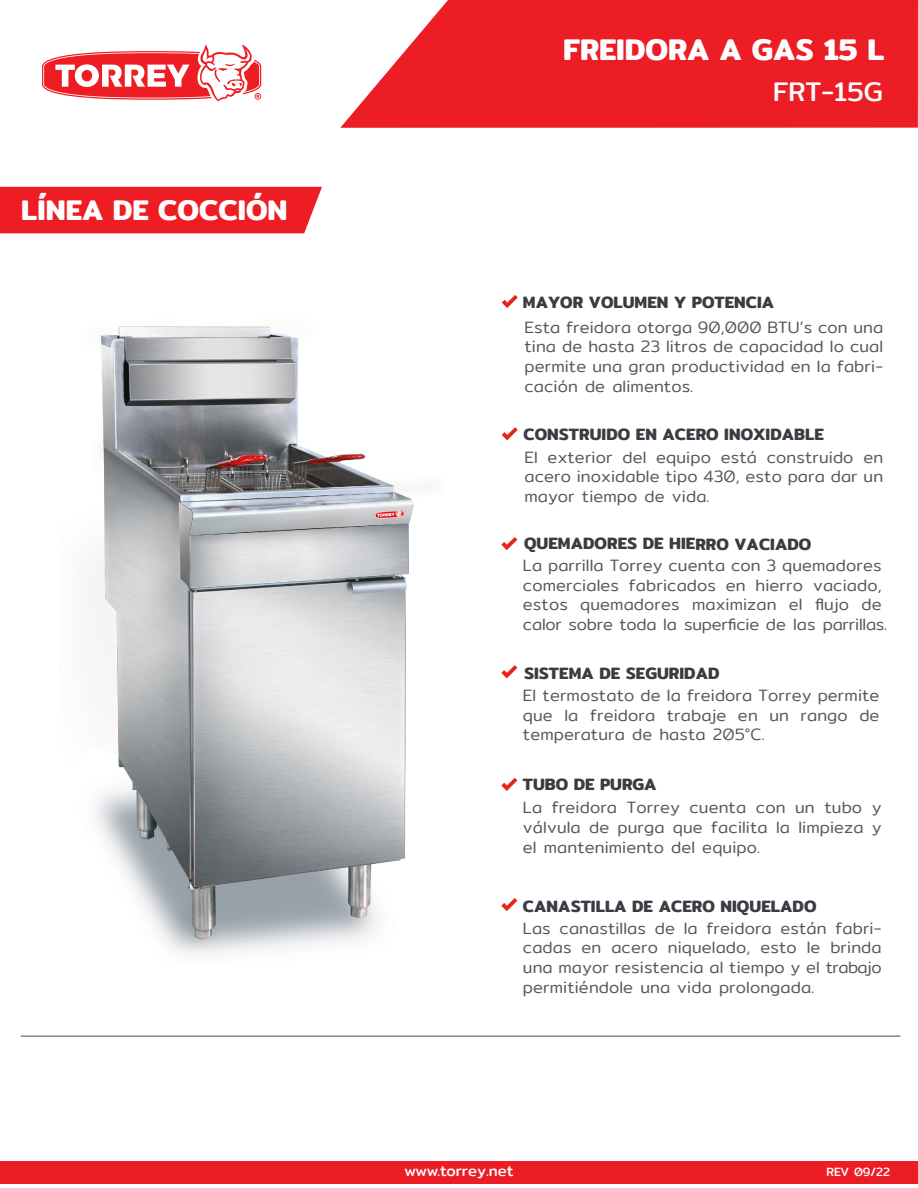
<style>
.page{position:relative;width:918px;height:1188px;background:#fff}
.page>*{position:absolute;margin:0;border:0;box-sizing:border-box;transform-origin:0 0}
.t1{font:600 30px "Mitr";color:#fff}
.t2{font:600 28.5px "Mitr";color:#fff}
.t3{font:27px "Mitr";color:#fff}
.t4{font:300 16.5px/19.8px "Mitr";letter-spacing:.005em;color:#57585a;text-align:justify}
.t5{font:600 16.5px "Mitr";letter-spacing:.005em;color:#3c3a43}
.t6{font:15px "Mitr";color:#fff}
.t7{font:12px "Mitr";color:#fff}
</style>
<div class="page">
<div style="left:0;top:1161px;width:918px;height:23px;background:#ec1d25"></div>
<svg style="left:340px;top:0;width:578px;height:128px;background:#ed323a"></svg>
<div style="left:0;top:187px;width:322px;height:46px;background:#ee1d23"></div>
<svg style="left:42px;top:44px;width:220px;height:58px"></svg>
<hr style="left:21px;top:1036px;width:880px;height:1px;background:#46494b">
<svg style="left:502px;top:427px;width:16px;height:13px"></svg>
<svg style="left:502px;top:295px;width:16px;height:13px"></svg>
<svg style="left:501px;top:537px;width:16px;height:13px"></svg>
<svg style="left:501px;top:665px;width:16px;height:13px"></svg>
<svg style="left:501px;top:898px;width:16px;height:13px"></svg>
<svg style="left:501px;top:778px;width:16px;height:13px"></svg>
<img style="left:89px;top:326px;width:327px;height:630px">
<h2 class="t2" style="left:21px;top:189px;width:268px">LÍNEA DE COCCIÓN</h2>
<h1 class="t1" style="left:563px;top:27px;width:322px">FREIDORA A GAS 15 L</h1>
<h3 class="t3" style="left:773px;top:72px;width:111px">FRT-15G</h3>
<p class="t5" style="left:523px;top:290px;width:253px">MAYOR VOLUMEN Y POTENCIA</p>
<p class="t4" style="left:524px;top:317px;width:360px">Esta freidora otorga 90,000 BTU’s con una tina de hasta 23 litros de capacidad lo cual permite una gran productividad en la fabri&shy;cación de alimentos.</p>
<p class="t5" style="left:524px;top:422px;width:302px">CONSTRUIDO EN ACERO INOXIDABLE</p>
<p class="t4" style="left:524px;top:447px;width:360px">El exterior del equipo está construido en acero inoxidable tipo 430, esto para dar un mayor tiempo de vida.</p>
<p class="t5" style="left:524px;top:531px;width:289px">QUEMADORES DE HIERRO VACIADO</p>
<p class="t4" style="left:523px;top:555px;width:366px;text-align:left">La parrilla Torrey cuenta con 3 quemadores comerciales fabricados en hierro vaciado, estos quemadores maximizan el flujo de calor sobre toda la superficie de las parrillas.</p>
<p class="t5" style="left:524px;top:661px;width:197px">SISTEMA DE SEGURIDAD</p>
<p class="t4" style="left:523px;top:685px;width:358px">El termostato de la freidora Torrey permite que la freidora trabaje en un rango de temperatura de hasta 205°C.</p>
<p class="t5" style="left:523px;top:772px;width:135px">TUBO DE PURGA</p>
<p class="t4" style="left:523px;top:798px;width:360px">La freidora Torrey cuenta con un tubo y válvula de purga que facilita la limpieza y el mantenimiento del equipo.</p>
<p class="t5" style="left:523px;top:894px;width:295px">CANASTILLA DE ACERO NIQUELADO</p>
<p class="t4" style="left:523px;top:918px;width:360px">Las canastillas de la freidora están fabri&shy;cadas en acero niquelado, esto le brinda una mayor resistencia al tiempo y el trabajo permitiéndole una vida prolongada.</p>
<p class="t6" style="left:404px;top:1160px;width:111px">www.torrey.net</p>
<p class="t7" style="left:826px;top:1163px;width:65px">REV 09/22</p>
</div>
